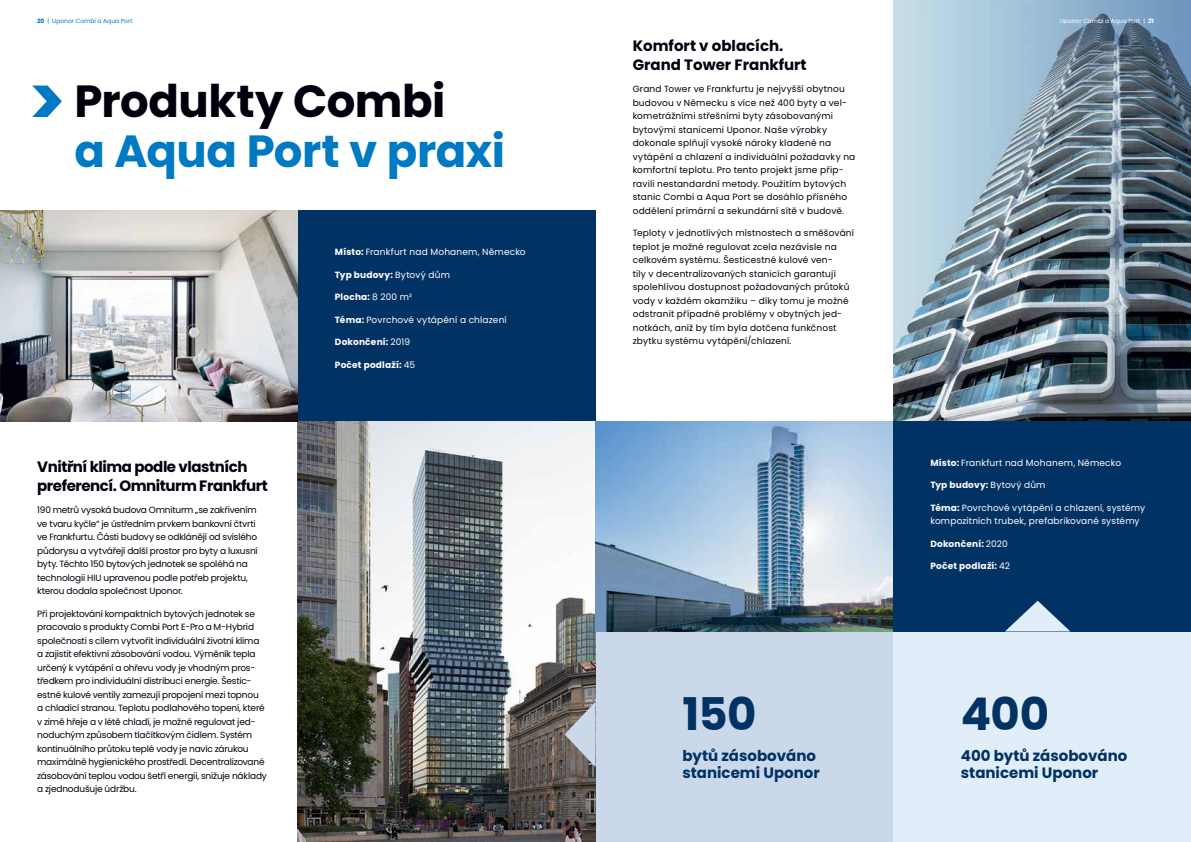
<style>
.page{position:relative;width:1191px;height:842px;background:#fff}
.page>*{position:absolute;margin:0;border:0;box-sizing:border-box;transform-origin:0 0}
.t1{font:700 45px "Poppins";letter-spacing:-.01em;color:#007ac2}
.t2{font:700 45px "Poppins";letter-spacing:-.01em;color:#00000d}
.t3{font:700 45px "Poppins";letter-spacing:-.015em;color:#003263}
.t4{font:700 15px/16.5px "Poppins";color:#003263}
.t5{font:700 15px/19px "Poppins";letter-spacing:-.03em;color:#00000d}
.t6{font:700 15px/19px "Poppins";color:#00000d}
.t7{font:9px/13.5px "Poppins";letter-spacing:-.015em;color:#00000d}
.t8{font:9px/13.5px "Poppins";letter-spacing:.02em;color:#00000d}
.t9{font:9px/13.5px "Poppins";letter-spacing:.02em;color:#fff}
.t10{font:700 9px "Poppins";letter-spacing:.02em;color:#fff}
.t11{font:6px "Poppins";color:#007ac2}
.t12{font:6px "Poppins";color:#fff}
.s1{font-weight:700}
.s2{font-weight:400}
</style>
<div class="page">
<div style="left:595px;top:631px;width:298px;height:211px;background:#cad8ea"></div>
<div style="left:893px;top:631px;width:298px;height:211px;background:#e1eef9"></div>
<svg style="left:32px;top:86px;width:30px;height:31px"></svg>
<img style="left:298px;top:421px;width:297px;height:421px">
<img style="left:0;top:210px;width:298px;height:211px">
<img style="left:893px;top:0;width:298px;height:421px">
<img style="left:595px;top:421px;width:298px;height:210px">
<div style="left:298px;top:210px;width:297px;height:211px;background:#003263"></div>
<div style="left:893px;top:421px;width:298px;height:210px;background:#003263"></div>
<svg style="left:564px;top:702px;width:31px;height:65px;background:#9b9ca1"></svg>
<svg style="left:1005px;top:601px;width:65px;height:30px"></svg>
<p class="t11" style="left:37px;top:17px;width:97px"><span class="s1">20</span> | Uponor Combi a Aqua Port</p>
<p class="t12" style="left:1059px;top:17px;width:95px">Uponor Combi a Aqua Port | <span class="s1">21</span></p>
<h1 class="t2" style="left:74px;top:76px;width:372px">Produkty Combi</h1>
<h1 class="t1" style="left:74px;top:126px;width:432px">a Aqua Port v praxi</h1>
<h2 class="t5" style="left:37px;top:457px;width:232px">Vnitřní klima podle vlastních preferencí. Omniturm Frankfurt</h2>
<p class="t7" style="left:37px;top:503px;width:222px">190 metrů vysoká budova Omniturm „se zakřivením ve tvaru kyčle“ je ústředním prvkem bankovní čtvrti ve Frankfurtu. Části budovy se odklánějí od svislého půdorysu a vytvářejí další prostor pro byty a luxusní byty. Těchto 150 bytových jednotek se spoléhá na technologii HIU upravenou podle potřeb projektu, kterou dodala společnost Uponor.</p>
<p class="t7" style="left:37px;top:607px;width:231px">Při projektování kompaktních bytových jednotek se pracovalo s produkty Combi Port E-Pro a M-Hybrid společnosti s cílem vytvořit individuální životní klima a zajistit efektivní zásobování vodou. Výměník tepla určený k vytápění a ohřevu vody je vhodným pros&shy;tředkem pro individuální distribuci energie. Šestic&shy;estné kulové ventily zamezují propojení mezi topnou a chladicí stranou. Teplotu podlahového topení, které v zimě hřeje a v létě chladí, je možné regulovat jed&shy;noduchým způsobem tlačítkovým čidlem. Systém kontinuálního průtoku teplé vody je navíc zárukou maximálně hygienického prostředí. Decentralizované zásobování teplou vodou šetří energii, snižuje náklady a zjednodušuje údržbu.</p>
<p class="t9" style="left:335px;top:245px;width:192px"><span class="s1">Místo:</span> Frankfurt nad Mohanem, Německo</p>
<p class="t10" style="left:335px;top:269px;width:117px">Typ budovy: <span class="s2">Bytový dům</span></p>
<p class="t10" style="left:335px;top:292px;width:79px">Plocha: <span class="s2">8 200 m²</span></p>
<p class="t9" style="left:335px;top:313px;width:173px"><span class="s1">Téma:</span> Povrchové vytápění a chlazení</p>
<p class="t10" style="left:335px;top:337px;width:77px">Dokončení: <span class="s2">2019</span></p>
<p class="t10" style="left:335px;top:359px;width:82px">Počet podlaží: <span class="s2">45</span></p>
<h2 class="t6" style="left:632px;top:36px;width:175px">Komfort v oblacích.<br>Grand Tower Frankfurt</h2>
<p class="t8" style="left:632px;top:82px;width:224px">Grand Tower ve Frankfurtu je nejvyšší obytnou budovou v Německu s více než 400 byty a vel&shy;kometrážními střešními byty zásobovanými bytovými stanicemi Uponor. Naše výrobky dokonale splňují vysoké nároky kladené na vytápění a chlazení a individuální požadavky na komfortní teplotu. Pro tento projekt jsme přip&shy;ravili nestandardní metody. Použitím bytových stanic Combi a Aqua Port se dosáhlo přísného oddělení primární a sekundární sítě v budově.</p>
<p class="t8" style="left:632px;top:226px;width:223px">Teploty v jednotlivých místnostech a směšování teplot je možné regulovat zcela nezávisle na celkovém systému. Šesticestné kulové ven-<br>tily v decentralizovaných stanicích garantují spolehlivou dostupnost požadovaných průtoků vody v každém okamžiku – díky tomu je možné odstranit případné problémy v obytných jed&shy;notkách, aniž by tím byla dotčena funkčnost zbytku systému vytápění/chlazení.</p>
<h1 class="t3" style="left:682px;top:689px;width:75px">150</h1>
<h2 class="t4" style="left:682px;top:748px;width:139px">bytů zásobováno stanicemi Uponor</h2>
<p class="t9" style="left:930px;top:456px;width:192px"><span class="s1">Místo:</span> Frankfurt nad Mohanem, Německo</p>
<p class="t10" style="left:930px;top:480px;width:117px">Typ budovy: <span class="s2">Bytový dům</span></p>
<p class="t9" style="left:930px;top:501px;width:216px"><span class="s1">Téma:</span> Povrchové vytápění a chlazení, systémy kompozitních trubek, prefabrikované systémy</p>
<p class="t10" style="left:930px;top:538px;width:79px">Dokončení: <span class="s2">2020</span></p>
<p class="t10" style="left:930px;top:561px;width:81px">Počet podlaží: <span class="s2">42</span></p>
<h1 class="t3" style="left:961px;top:689px;width:90px">400</h1>
<h2 class="t4" style="left:961px;top:748px;width:168px">400 bytů zásobováno stanicemi Uponor</h2>
</div>
